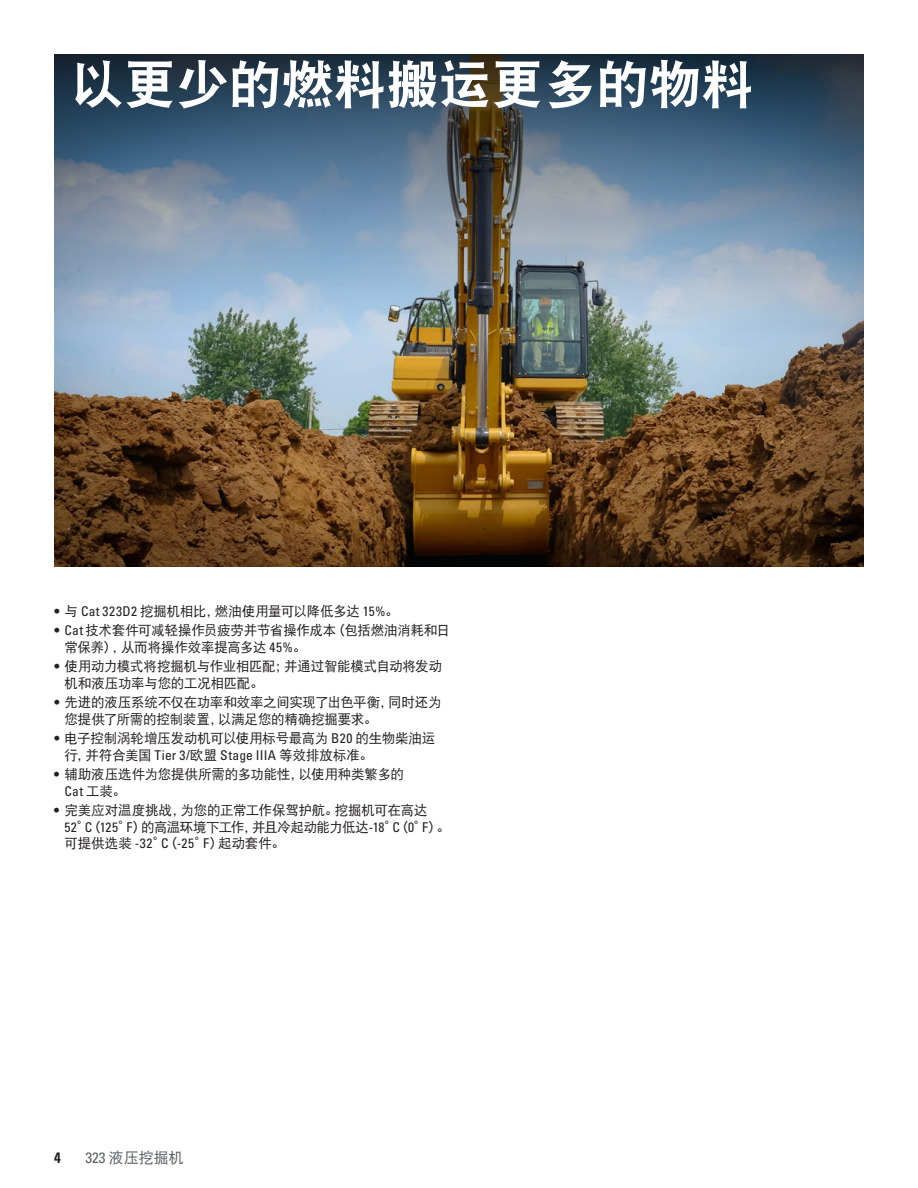
<style>
.page{position:relative;width:918px;height:1188px;background:#fff}
.page>*{position:absolute;margin:0;border:0;box-sizing:border-box;transform-origin:0 0}
.t1{font:52.5px "DFP Hei W9";color:#fff}
.t2{font:15px "DFP Hei W5";color:#5d6163}
.t3{font:15px "Univers LTCYR 67 Bold Cond";color:#231f20}
.t4{font:13.5px/16.5px "DFP Hei W5";letter-spacing:-.02em;color:#231f20}
.t5{font:condensed 13.5px "Univers LTCYR 57";color:#231f20}
.s1{font-family:"Univers LT Std";font-weight:700;font-stretch:condensed}
.s2{font-family:"Univers LTCYR 57";font-stretch:condensed}
.s3{font-family:"DFP Hei W5";font-stretch:normal}
</style>
<div class="page">
<img style="left:54px;top:335px;width:810px;height:232px">
<img style="left:54px;top:54px;width:810px;height:281px">
<h1 class="t1" style="left:71px;top:56px;width:684px">以更少的燃料搬运更多的物料</h1>
<p class="t4" style="left:54px;top:602px;width:346px"><span class="s1">•</span> 与 <span class="s2">Cat 323D2</span> 挖掘机相比，燃油使用量可以降低多达 <span class="s2">15%</span>。</p>
<p class="t4" style="left:65px;top:622px;width:387px;text-indent:-11px"><span class="s1">•</span> <span class="s2">Cat</span> 技术套件可减轻操作员疲劳并节省操作成本（包括燃油消耗和日常保养），从而将操作效率提高多达 <span class="s2">45%</span>。</p>
<p class="t4" style="left:65px;top:658px;width:379px;text-indent:-11px"><span class="s1">•</span> 使用动力模式将挖掘机与作业相匹配；并通过智能模式自动将发动机和液压功率与您的工况相匹配。</p>
<p class="t4" style="left:65px;top:694px;width:378px;text-indent:-11px"><span class="s1">•</span> 先进的液压系统不仅在功率和效率之间实现了出色平衡，同时还为您提供了所需的控制装置，以满足您的精确挖掘要求。</p>
<p class="t4" style="left:65px;top:730px;width:372px;text-indent:-11px"><span class="s1">•</span> 电子控制涡轮增压发动机可以使用标号最高为 <span class="s2">B20</span> 的生物柴油运行，并符合美国 <span class="s2">Tier 3/</span>欧盟 <span class="s2">Stage IIIA</span> 等效排放标准。</p>
<p class="t4" style="left:54px;top:766px;width:352px"><span class="s1">•</span> 辅助液压选件为您提供所需的多功能性，以使用种类繁多的</p>
<p class="t5" style="left:64px;top:782px;width:63px">Cat <span class="s3">工装。</span></p>
<p class="t4" style="left:64px;top:802px;width:387px;text-indent:-11px"><span class="s1">•</span> 完美应对温度挑战，为您的正常工作保驾护航。挖掘机可在高达<br><span class="s2">52</span>°<span class="s2">C</span>（<span class="s2">125</span>°<span class="s2">F</span>）的高温环境下工作，并且冷起动能力低达 <span class="s2">-18</span>°<span class="s2">C</span>（<span class="s2">0</span>°<span class="s2">F</span>）。可提供选装 <span class="s2">-32</span>°<span class="s2">C</span>（<span class="s2">-25</span>°<span class="s2">F</span>）起动套件。</p>
<p class="t3" style="left:54px;top:1148px;width:8px">4</p>
<p class="t2" style="left:86px;top:1149px;width:100px"><span class="s2">323</span> 液压挖掘机</p>
</div>
